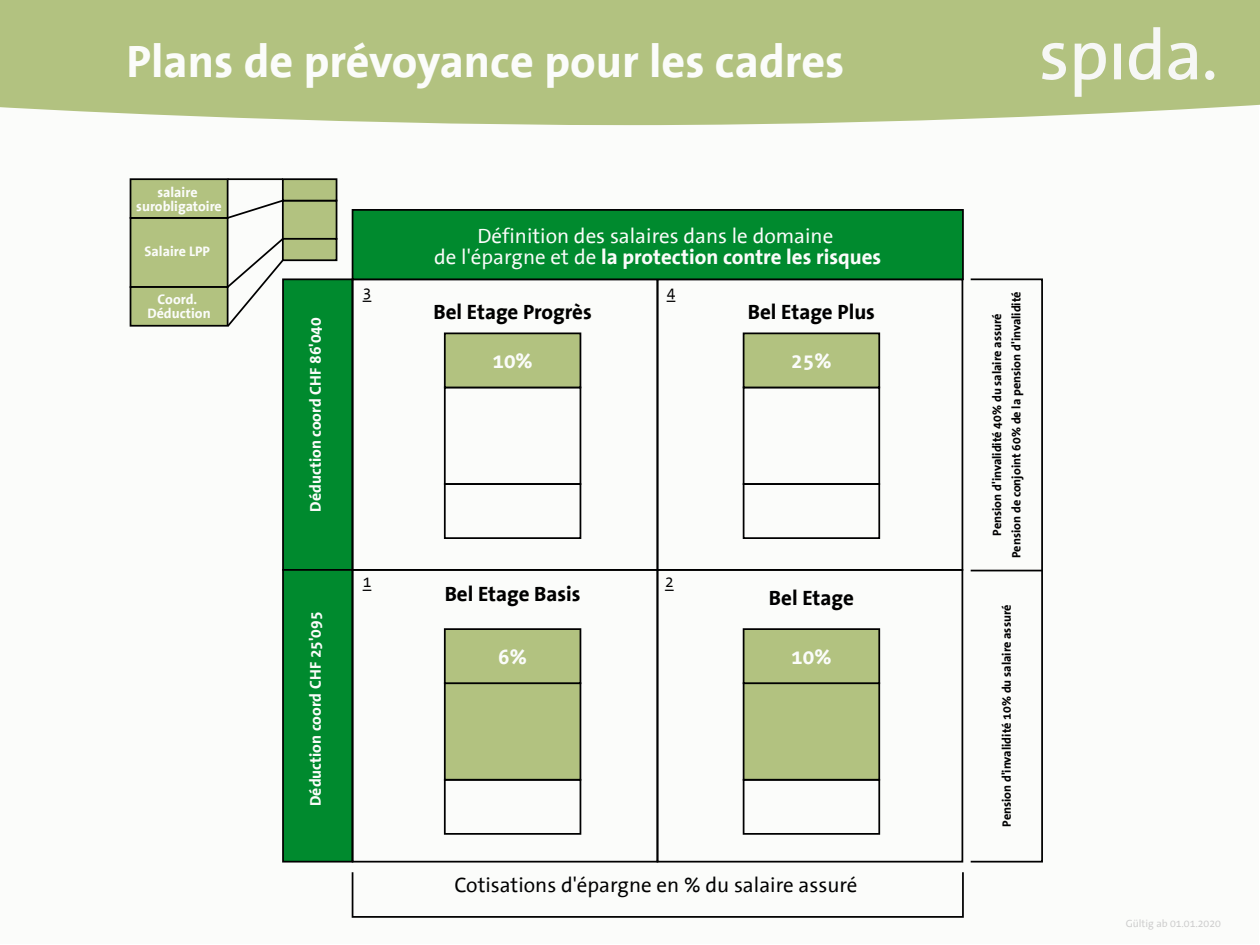
<style>
.page{position:relative;width:1260px;height:945px;background:#fff}
.page>*{position:absolute;margin:0;border:0;box-sizing:border-box;transform-origin:0 0}
.t1{font:700 46.2px "The Sans Office";color:#fbfcfa}
.t2{font:21px/21px "The Sans Office";color:#fbfcfa;text-align:center}
.t3{font:700 21px "The Sans Office";color:#000}
.t4{font:21px "The Sans Office";color:#000}
.t5{font:700 21px "The Sans Office";color:#fbfcfa}
.t6{font:700 15.75px "The Sans Office";color:#fbfcfa}
.t7{font:15.75px "The Sans Office";color:#000}
.t8{font:700 14px/14px "The Sans Office";color:#fbfcfa;text-align:center}
.t9{font:700 12.25px/19.2px "The Sans Office";color:#000;text-align:center}
.t10{font:10.5px "The Sans Office";color:#ccc}
.s1{font-weight:700}
</style>
<div class="page">
<div style="left:0;top:0;width:1259px;height:944px;background:#fbfcfa"></div>
<div style="left:282px;top:278px;width:71px;height:293px;background:#008a2e;border:2px solid #000"></div>
<div style="left:282px;top:569px;width:71px;height:294px;background:#008a2e;border:2px solid #000"></div>
<div style="left:352px;top:569px;width:306px;height:294px;border:2px solid #000"></div>
<div style="left:657px;top:278px;width:306px;height:293px;border:2px solid #000"></div>
<div style="left:657px;top:569px;width:306px;height:294px;border:2px solid #000"></div>
<div style="left:352px;top:209px;width:612px;height:71px;background:#008a2e;border:2px solid #000"></div>
<div style="left:352px;top:871px;width:612px;height:47px;border:2px solid #000"></div>
<div style="left:970px;top:278px;width:73px;height:585px;border:2px solid #000"></div>
<hr style="left:971px;top:570px;width:71px;height:1px;background:#000">
<div style="left:130px;top:217px;width:98px;height:71px;background:#b2c280;border:2px solid #000"></div>
<div style="left:130px;top:286px;width:98px;height:41px;background:#b2c280;border:2px solid #000"></div>
<div style="left:130px;top:178px;width:98px;height:41px;background:#b2c280;border:2px solid #000"></div>
<div style="left:282px;top:200px;width:55px;height:40px;background:#b2c280;border:2px solid #000"></div>
<div style="left:282px;top:238px;width:55px;height:23px;background:#b2c280;border:2px solid #000"></div>
<div style="left:282px;top:178px;width:55px;height:23px;background:#b2c280;border:2px solid #000"></div>
<hr style="left:228px;top:178px;width:55px;height:2px;background:#000">
<svg style="left:225px;top:198px;width:60px;height:22px"></svg>
<svg style="left:225px;top:236px;width:60px;height:93px"></svg>
<div style="left:444px;top:387px;width:137px;height:98px;border:2px solid #000"></div>
<div style="left:444px;top:483px;width:137px;height:56px;border:2px solid #000"></div>
<div style="left:444px;top:332px;width:137px;height:56px;background:#b2c280;border:2px solid #000"></div>
<div style="left:743px;top:387px;width:137px;height:98px;border:2px solid #000"></div>
<div style="left:743px;top:483px;width:137px;height:56px;border:2px solid #000"></div>
<div style="left:743px;top:332px;width:137px;height:56px;background:#b2c280;border:2px solid #000"></div>
<div style="left:444px;top:682px;width:137px;height:99px;background:#b2c280;border:2px solid #000"></div>
<div style="left:444px;top:779px;width:137px;height:56px;border:2px solid #000"></div>
<div style="left:444px;top:628px;width:137px;height:56px;background:#b2c280;border:2px solid #000"></div>
<div style="left:743px;top:682px;width:137px;height:99px;background:#b2c280;border:2px solid #000"></div>
<div style="left:743px;top:779px;width:137px;height:56px;border:2px solid #000"></div>
<div style="left:743px;top:628px;width:137px;height:56px;background:#b2c280;border:2px solid #000"></div>
<div style="left:0;top:0;width:1260px;height:125px;background:#b2c280"></div>
<svg style="left:1042px;top:43px;width:24px;height:37px"></svg>
<svg style="left:1075px;top:43px;width:31px;height:54px"></svg>
<svg style="left:1114px;top:44px;width:7px;height:35px"></svg>
<svg style="left:1129px;top:27px;width:31px;height:53px"></svg>
<svg style="left:1168px;top:43px;width:29px;height:37px"></svg>
<svg style="left:1205px;top:71px;width:9px;height:9px"></svg>
<h1 class="t1" style="left:127px;top:38px;width:719px">Plans de prévoyance pour les cadres</h1>
<p class="t8" style="left:136px;top:186px;width:87px">salaire surobligatoire</p>
<p class="t8" style="left:145px;top:244px;width:67px">Salaire LPP</p>
<p class="t8" style="left:147px;top:293px;width:65px">Coord.<br>Déduction</p>
<p class="t6" style="left:307px;top:512px;width:196px;rotate:-90deg">Déduction coord CHF 86'040</p>
<p class="t6" style="left:307px;top:806px;width:196px;rotate:-90deg">Déduction coord CHF 25'095</p>
<h2 class="t2" style="left:434px;top:226px;width:449px">Définition des salaires dans le domaine<br>de l'épargne et de <span class="s1">la protection contre les risques</span></h2>
<h2 class="t3" style="left:434px;top:301px;width:160px">Bel Etage Progrès</h2>
<h2 class="t5" style="left:492px;top:350px;width:42px">10%</h2>
<p class="t7" style="left:363px;top:285px;width:10px">3_</p>
<p class="t7" style="left:667px;top:285px;width:10px">4_</p>
<h2 class="t3" style="left:748px;top:301px;width:129px">Bel Etage Plus</h2>
<h2 class="t5" style="left:791px;top:350px;width:42px">25%</h2>
<p class="t7" style="left:363px;top:574px;width:10px">1_</p>
<p class="t7" style="left:665px;top:574px;width:10px">2_</p>
<h2 class="t3" style="left:445px;top:583px;width:137px">Bel Etage Basis</h2>
<h2 class="t5" style="left:498px;top:646px;width:30px">6%</h2>
<h2 class="t3" style="left:769px;top:587px;width:86px">Bel Etage</h2>
<h2 class="t5" style="left:791px;top:646px;width:42px">10%</h2>
<h2 class="t4" style="left:454px;top:874px;width:405px">Cotisations d'épargne en % du salaire assuré</h2>
<p class="t9" style="left:988px;top:558px;width:268px;rotate:-90deg">Pension d'invalidité 40% du salaire assuré<br>Pension de conjoint 60% de la pension d'invalidité</p>
<p class="t9" style="left:998px;top:827px;width:224px;rotate:-90deg">Pension d'invalidité 10% du salaire assuré</p>
<p class="t10" style="left:1126px;top:918px;width:97px">Gültig ab 01.01.2020</p>
</div>
